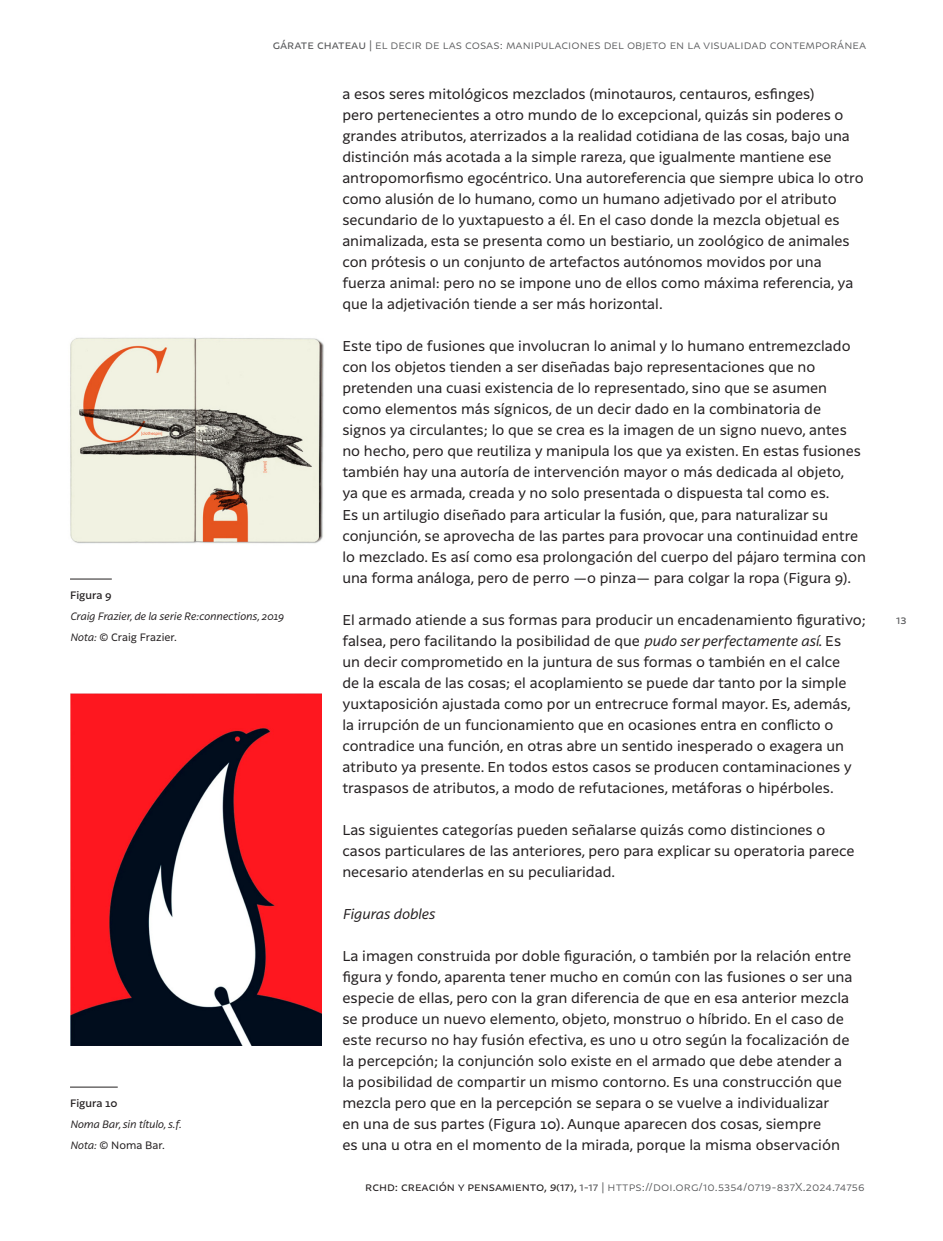
<style>
.page{position:relative;width:943px;height:1241px;background:#fff}
.page>*{position:absolute;margin:0;border:0;box-sizing:border-box;transform-origin:0 0}
.Texto{font:14px/21px "Latina";color:#231f20}
.Texto-2{font:italic 14px "Latina";color:#231f20}
.t1{font:300 11.38px "Latina";color:#57585a}
.t2{font:11.38px "Latina";color:#57585a}
.Nota_al_margen{font:italic 10.5px/21px "Latina";color:#231f20}
.s1{font-weight:400}
.s2{font-weight:500;font-style:normal}
.s3{font-style:normal}
.s4{font-style:italic}
.s5{font-weight:400;color:#231f20}
.s6{font-weight:400;font-style:italic;color:#231f20}
</style>
<div class="page">
<img style="left:70px;top:337px;width:254px;height:207px">
<hr style="left:70px;top:578px;width:42px;height:1px;background:#231f20">
<img style="left:70px;top:693px;width:251px;height:351px">
<hr style="left:70px;top:1086px;width:48px;height:1px;background:#231f20">
<p class="t1" style="left:273px;top:38px;width:595px"><span class="s1">gárate chateau |</span> el decir de las cosas: manipulaciones del objeto en la visualidad contemporánea</p>
<p class="Nota_al_margen" style="left:70px;top:584px;width:215px"><span class="s2">Figura 9<br></span>Craig Frazier, de la serie Re:connections, 2019<br>Nota: <span class="s3">© Craig Frazier.</span></p>
<p class="Nota_al_margen" style="left:70px;top:1092px;width:113px"><span class="s2">Figura 10<br></span>Noma Bar, sin título, s.f.<br>Nota: <span class="s3">© Noma Bar.</span></p>
<p class="Texto" style="left:342px;top:84px;width:522px">a esos seres mitológicos mezclados (minotauros, centauros, esfinges)<br>pero pertenecientes a otro mundo de lo excepcional, quizás sin poderes o grandes atributos, aterrizados a la realidad cotidiana de las cosas, bajo una distinción más acotada a la simple rareza, que igualmente mantiene ese antropomorfismo egocéntrico. Una autoreferencia que siempre ubica lo otro como alusión de lo humano, como un humano adjetivado por el atributo secundario de lo yuxtapuesto a él. En el caso donde la mezcla objetual es animalizada, esta se presenta como un bestiario, un zoológico de animales con prótesis o un conjunto de artefactos autónomos movidos por una fuerza animal: pero no se impone uno de ellos como máxima referencia, ya que la adjetivación tiende a ser más horizontal.</p>
<p class="Texto" style="left:342px;top:336px;width:525px">Este tipo de fusiones que involucran lo animal y lo humano entremezclado con los objetos tienden a ser diseñadas bajo representaciones que no pretenden una cuasi existencia de lo representado, sino que se asumen como elementos más sígnicos, de un decir dado en la combinatoria de signos ya circulantes; lo que se crea es la imagen de un signo nuevo, antes no hecho, pero que reutiliza y manipula los que ya existen. En estas fusiones también hay una autoría de intervención mayor o más dedicada al objeto,<br>ya que es armada, creada y no solo presentada o dispuesta tal como es.<br>Es un artilugio diseñado para articular la fusión, que, para naturalizar su conjunción, se aprovecha de las partes para provocar una continuidad entre lo mezclado. Es así como esa prolongación del cuerpo del pájaro termina con una forma análoga, pero de perro —o pinza— para colgar la ropa (Figura 9).</p>
<p class="Texto" style="left:342px;top:609px;width:525px">El armado atiende a sus formas para producir un encadenamiento figurativo; falsea, pero facilitando la posibilidad de que <span class="s4">pudo ser perfectamente así</span>. Es<br>un decir comprometido en la juntura de sus formas o también en el calce<br>de la escala de las cosas; el acoplamiento se puede dar tanto por la simple yuxtaposición ajustada como por un entrecruce formal mayor. Es, además, la irrupción de un funcionamiento que en ocasiones entra en conflicto o contradice una función, en otras abre un sentido inesperado o exagera un atributo ya presente. En todos estos casos se producen contaminaciones y traspasos de atributos, a modo de refutaciones, metáforas o hipérboles.</p>
<p class="Texto" style="left:342px;top:819px;width:514px">Las siguientes categorías pueden señalarse quizás como distinciones o casos particulares de las anteriores, pero para explicar su operatoria parece necesario atenderlas en su peculiaridad.</p>
<p class="Texto-2" style="left:342px;top:904px;width:94px">Figuras dobles</p>
<p class="Texto" style="left:342px;top:945px;width:512px">La imagen construida por doble figuración, o también por la relación entre figura y fondo, aparenta tener mucho en común con las fusiones o ser una especie de ellas, pero con la gran diferencia de que en esa anterior mezcla se produce un nuevo elemento, objeto, monstruo o híbrido. En el caso de este recurso no hay fusión efectiva, es uno u otro según la focalización de la percepción; la conjunción solo existe en el armado que debe atender a la posibilidad de compartir un mismo contorno. Es una construcción que mezcla pero que en la percepción se separa o se vuelve a individualizar<br>en una de sus partes (Figura 10). Aunque aparecen dos cosas, siempre<br>es una u otra en el momento de la mirada, porque la misma observación</p>
<p class="t1" style="left:365px;top:1180px;width:501px"><span class="s5">rchd: creación y pensamiento,</span> <span class="s6">9</span><span class="s5">(17),</span> <span class="s1">1-17 |</span> https://doi.org/10.5354/0719-837X.2024.74756</p>
<p class="t2" style="left:896px;top:614px;width:12px">13</p>
</div>
